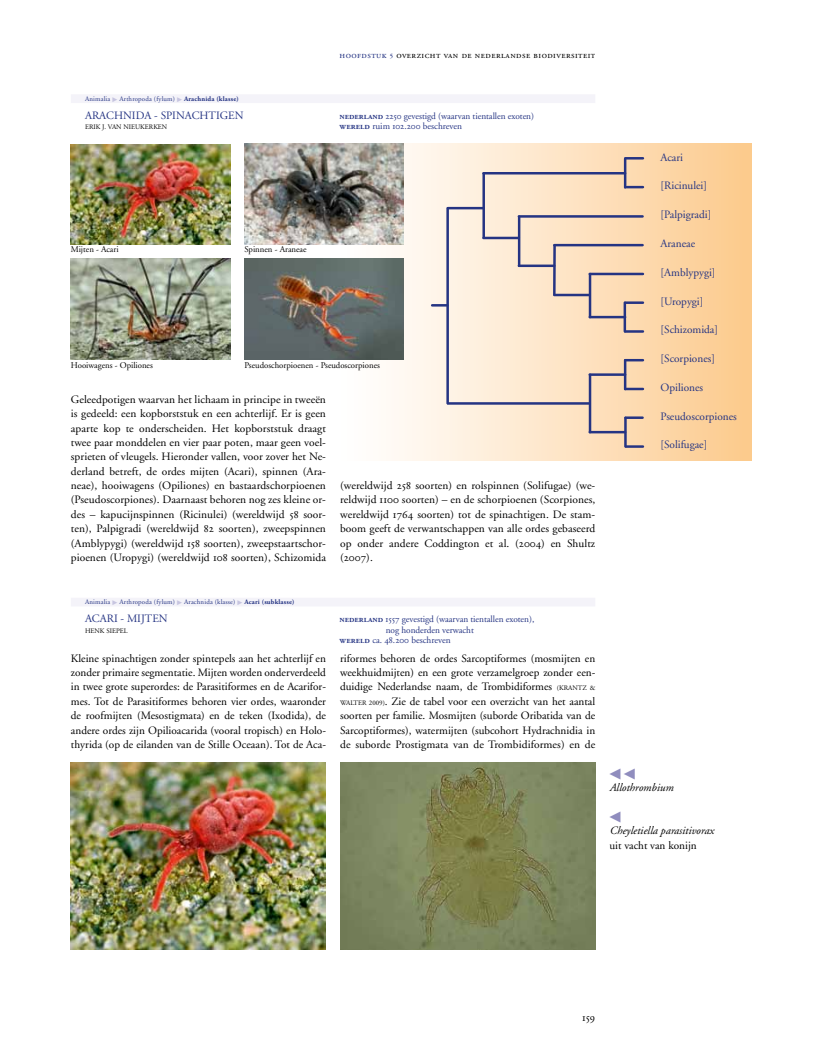
<style>
.page{position:relative;width:815px;height:1053px;background:#fff}
.page>*{position:absolute;margin:0;border:0;box-sizing:border-box;transform-origin:0 0}
.t1{font:11.25px/14.4px "Adobe Garamond";letter-spacing:.005em;color:#000;text-align:justify}
.t2{font:11.25px "Adobe Garamond";color:#253483}
.t3{font:italic 11.25px "Adobe Garamond";color:#000}
.t4{font:11.25px "Adobe Garamond Exp";color:#000}
.t5{font:11.25px "Universal Std Newswith Comm Pi";color:#908dbe}
.t6{font:9.38px/10px "Adobe Garamond";letter-spacing:-.005em;color:#253483}
.t7{font:9.38px "Adobe Garamond Pro";letter-spacing:.05em;color:#000}
.t8{font:8.75px "Adobe Garamond";color:#000}
.t9{font:6.88px "Adobe Garamond";letter-spacing:.025em;color:#253483}
.t10{font:6.88px "Adobe Garamond";color:#000}
.s1{color:#253483}
.s2{font-weight:600;font-size:6.5px;color:#253483}
.s3{font-family:"Universal Std Newswith Comm Pi";font-size:5px;color:#c7c5e0}
.s4{font-family:"Adobe Garamond Pro";font-weight:700}
.s5{font-family:"Adobe Garamond Exp";font-weight:600}
.s6{font-family:"Adobe Garamond Exp"}
.s7{font-family:"Adobe Garamond"}
.s8{font-size:6.88px}
</style>
<div class="page">
<div style="left:340px;top:144px;width:411px;height:316px;background:linear-gradient(to right,#fcffff,#fbcb8f)"></div>
<hr style="left:626px;top:445px;width:17px;height:3px;background:#253483">
<hr style="left:625px;top:416px;width:18px;height:3px;background:#253483">
<hr style="left:624px;top:418px;width:3px;height:28px;background:#253483">
<svg style="left:625px;top:157px;width:18px;height:2px"></svg>
<hr style="left:519px;top:215px;width:124px;height:3px;background:#253483">
<hr style="left:554px;top:244px;width:89px;height:2px;background:#253483">
<hr style="left:590px;top:273px;width:53px;height:2px;background:#253483">
<hr style="left:625px;top:301px;width:18px;height:3px;background:#253483">
<hr style="left:625px;top:330px;width:18px;height:3px;background:#253483">
<svg style="left:625px;top:359px;width:18px;height:2px"></svg>
<svg style="left:625px;top:388px;width:18px;height:2px"></svg>
<hr style="left:624px;top:360px;width:2px;height:29px;background:#253483">
<hr style="left:624px;top:159px;width:2px;height:28px;background:#253483">
<hr style="left:624px;top:303px;width:2px;height:28px;background:#253483">
<hr style="left:590px;top:431px;width:35px;height:2px;background:#253483">
<hr style="left:590px;top:373px;width:35px;height:3px;background:#253483">
<hr style="left:483px;top:172px;width:142px;height:2px;background:#253483">
<hr style="left:589px;top:374px;width:2px;height:58px;background:#253483">
<hr style="left:448px;top:402px;width:142px;height:2px;background:#253483">
<hr style="left:590px;top:316px;width:35px;height:2px;background:#253483">
<hr style="left:589px;top:274px;width:2px;height:43px;background:#253483">
<hr style="left:554px;top:294px;width:36px;height:2px;background:#253483">
<hr style="left:553px;top:245px;width:3px;height:49px;background:#253483">
<hr style="left:519px;top:264px;width:35px;height:3px;background:#253483">
<hr style="left:518px;top:216px;width:2px;height:50px;background:#253483">
<hr style="left:483px;top:237px;width:36px;height:2px;background:#253483">
<hr style="left:448px;top:207px;width:35px;height:2px;background:#253483">
<hr style="left:482px;top:173px;width:3px;height:64px;background:#253483">
<hr style="left:446px;top:208px;width:3px;height:195px;background:#253483">
<svg style="left:432px;top:304px;width:14px;height:2px"></svg>
<div style="left:71px;top:94px;width:524px;height:9px;background:#f4f3f9"></div>
<img style="left:71px;top:144px;width:159px;height:100px">
<img style="left:244px;top:144px;width:160px;height:100px">
<div style="left:71px;top:597px;width:524px;height:9px;background:#f4f3f9"></div>
<img style="left:71px;top:762px;width:255px;height:187px">
<img style="left:340px;top:762px;width:255px;height:186px">
<img style="left:71px;top:259px;width:159px;height:100px">
<img style="left:244px;top:259px;width:160px;height:100px">
<svg style="left:627px;top:186px;width:16px;height:2px"></svg>
<p class="t7" style="left:339px;top:49px;width:257px"><span class="s1">hoofdstuk</span> <span class="s2">5</span> overzicht van de nederlandse biodiversiteit</p>
<p class="t9" style="left:85px;top:95px;width:155px">Animalia <span class="s3">▶</span> Arthropoda (fylum) <span class="s3">▶</span> <span class="s4">Arachnida (klasse)</span></p>
<p class="t2" style="left:85px;top:109px;width:160px">ARACHNIDA - SPINACHTIGEN</p>
<p class="t6" style="left:340px;top:111px;width:196px"><span class="s5">nederland</span> <span class="s6">2250</span> gevestigd (waarvan tientallen exoten)</p>
<p class="t10" style="left:85px;top:124px;width:29px">Erik J. van</p>
<p class="t10" style="left:123px;top:124px;width:44px">Nieukerken</p>
<p class="t6" style="left:340px;top:122px;width:124px"><span class="s5">wereld</span> ruim <span class="s6">102.200</span> beschreven</p>
<p class="t8" style="left:71px;top:245px;width:49px">Mijten - Acari</p>
<p class="t8" style="left:244px;top:245px;width:64px">Spinnen - Araneae</p>
<p class="t8" style="left:71px;top:360px;width:84px">Hooiwagens - Opiliones</p>
<p class="t8" style="left:244px;top:360px;width:137px">Pseudoschorpioenen - Pseudoscorpiones</p>
<p class="t1" style="left:71px;top:392px;width:257px">Geleedpotigen waarvan het lichaam in principe in tweeën is gedeeld: een kopborststuk en een achterlijf. Er is geen aparte kop te onderscheiden. Het kopborststuk draagt twee paar monddelen en vier paar poten, maar geen voel&shy;sprieten of vleugels. Hieronder vallen, voor zover het Ne&shy;derland betreft, de ordes mijten (Acari), spinnen (Ara&shy;neae), hooiwagens (Opiliones) en bastaardschorpioenen (Pseudoscorpiones). Daarnaast behoren nog zes kleine or&shy;des – kapucijnspinnen (Ricinulei) (wereldwijd <span class="s6">58</span> soor&shy;ten), Palpigradi (wereldwijd <span class="s6">82</span> soorten), zweepspinnen (Amblypygi) (wereldwijd <span class="s6">158</span> soorten), zweepstaartschor&shy;pioenen (Uropygi) (wereldwijd <span class="s6">108</span> soorten), Schizomida</p>
<p class="t1" style="left:340px;top:478px;width:257px">(wereldwijd <span class="s6">258</span> soorten) en rolspinnen (Solifugae) (we&shy;reldwijd <span class="s6">1100</span> soorten) – en de schorpioenen (Scorpiones, wereldwijd <span class="s6">1764</span> soorten) tot de spinachtigen. De stam&shy;boom geeft de verwantschappen van alle ordes gebaseerd op onder andere Coddington et al. (<span class="s6">2004</span>) en Shultz</p>
<p class="t4" style="left:340px;top:553px;width:34px"><span class="s7">(</span>2007<span class="s7">).</span></p>
<p class="t2" style="left:661px;top:151px;width:24px">Acari</p>
<p class="t2" style="left:661px;top:180px;width:48px">[Ricinulei]</p>
<p class="t2" style="left:661px;top:209px;width:52px">[Palpigradi]</p>
<p class="t2" style="left:661px;top:237px;width:36px">Araneae</p>
<p class="t2" style="left:661px;top:266px;width:56px">[Amblypygi]</p>
<p class="t2" style="left:661px;top:295px;width:44px">[Uropygi]</p>
<p class="t2" style="left:661px;top:324px;width:59px">[Schizomida]</p>
<p class="t2" style="left:661px;top:352px;width:56px">[Scorpiones]</p>
<p class="t2" style="left:661px;top:381px;width:44px">Opiliones</p>
<p class="t2" style="left:661px;top:410px;width:78px">Pseudoscorpiones</p>
<p class="t2" style="left:661px;top:439px;width:48px">[Solifugae]</p>
<p class="t9" style="left:85px;top:598px;width:211px">Animalia <span class="s3">▶</span> Arthropoda (fylum) <span class="s3">▶</span> Arachnida (klasse) <span class="s3">▶</span> <span class="s4">Acari (subklasse)</span></p>
<p class="t2" style="left:85px;top:612px;width:59px">ACARI - MIJTE</p>
<p class="t2" style="left:159px;top:612px;width:10px">N</p>
<p class="t6" style="left:340px;top:614px;width:196px"><span class="s5">nederland</span> <span class="s6">1557</span> gevestigd (waarvan tientallen exoten),</p>
<p class="t10" style="left:85px;top:627px;width:42px">Henk Siepel</p>
<p class="t6" style="left:340px;top:625px;width:136px;text-indent:46px">nog honderden verwacht <span class="s5">wereld</span> ca. <span class="s6">48.200</span> beschreven</p>
<p class="t1" style="left:71px;top:651px;width:257px">Kleine spinachtigen zonder spintepels aan het achterlijf en zonder primaire segmentatie. Mijten worden onderverdeeld in twee grote superordes: de Parasitiformes en de Acarifor&shy;mes. Tot de Parasitiformes behoren vier ordes, waaronder de roofmijten (Mesostigmata) en de teken (Ixodida), de andere ordes zijn Opilioacarida (vooral tropisch) en Holo&shy;thyrida (op de eilanden van de Stille Oceaan). Tot de Aca-</p>
<p class="t1" style="left:340px;top:651px;width:257px">riformes behoren de ordes Sarcoptiformes (mosmijten en weekhuidmijten) en een grote verzamelgroep zonder een&shy;duidige Nederlandse naam, de Trombidiformes <span class="s8">(kran</span></p>
<p class="t10" style="left:578px;top:684px;width:19px">t z &amp;</p>
<p class="t1" style="left:340px;top:694px;width:257px"><span class="s8">walter 2009)</span>. Zie de tabel voor een overzicht van het aantal soorten per familie. Mosmijten (suborde Oribatida van de Sarcoptiformes), watermijten (subcohort Hydrachnidia in de suborde Prostigmata van de Trombidiformes) en de</p>
<p class="t5" style="left:609px;top:768px;width:27px">◀ ◀</p>
<p class="t3" style="left:609px;top:781px;width:65px">Allothrombium</p>
<p class="t5" style="left:609px;top:811px;width:13px">◀</p>
<p class="t3" style="left:609px;top:824px;width:106px">Cheyletiella parasitivorax</p>
<p class="t1" style="left:609px;top:838px;width:89px">uit vacht van konijn</p>
</div>
